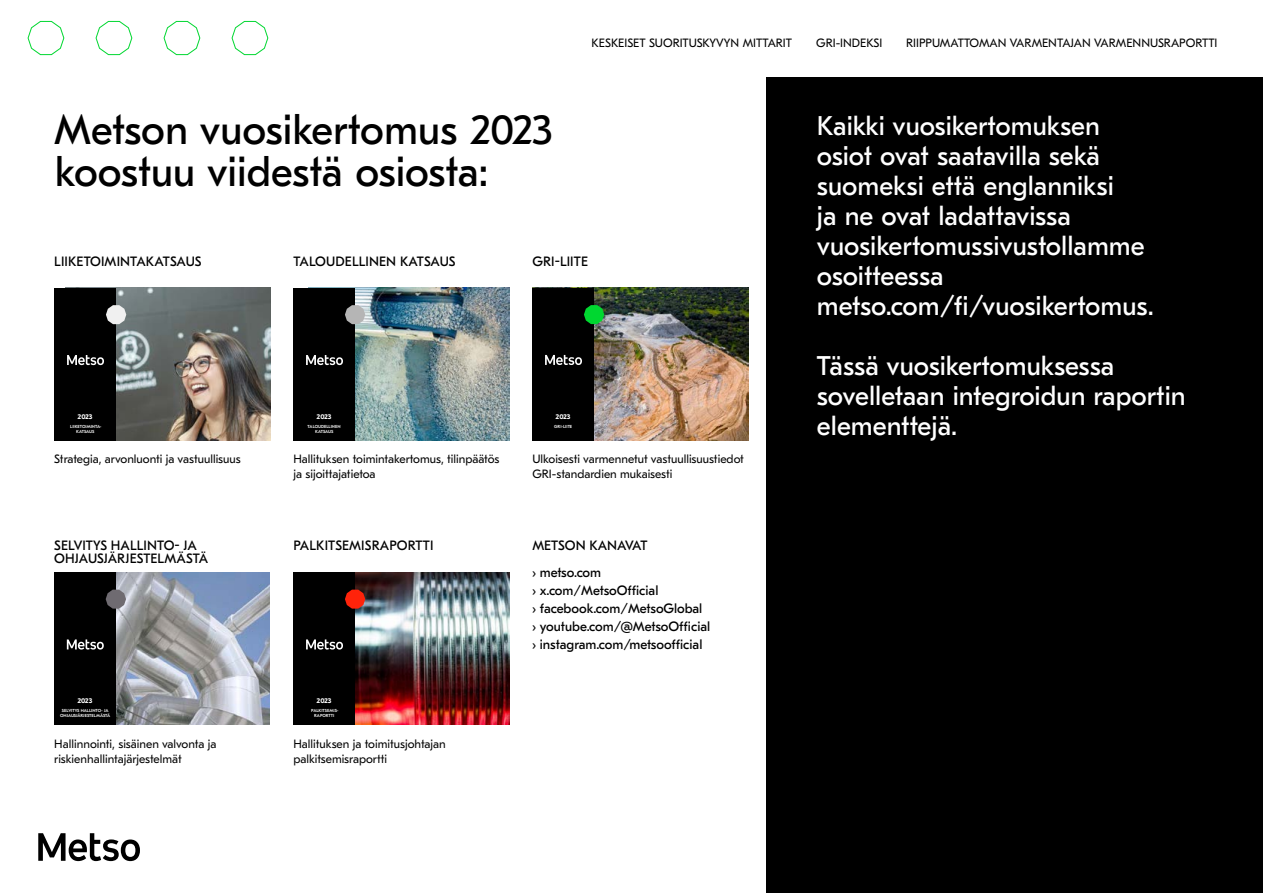
<style>
.page{position:relative;width:1263px;height:893px;background:#fff}
.page>*{position:absolute;margin:0;border:0;box-sizing:border-box;transform-origin:0 0}
.t1{font:42px/42px "GT Eesti Pro Text";color:#000}
.t2{font:27px/30px "GT Eesti Pro Text";color:#fff}
.t3{font:13.5px/18px "GT Eesti Pro Text";color:#000}
.t4{font:12px/15px "GT Eesti Pro Text";color:#000}
.t5{font:700 6.9px "GT Eesti Pro Text";letter-spacing:-.03em;color:#fff}
.t6{font:500 4.35px/5.2px "GT Eesti Pro Text";color:#fff;text-align:center}
.s1{font-style:inherit}
</style>
<div class="page">
<div style="left:766px;top:78px;width:497px;height:815px;background:#000"></div>
<img style="left:116px;top:288px;width:154px;height:152px">
<div style="left:54px;top:288px;width:62px;height:152px;background:#000"></div>
<svg style="left:106px;top:305px;width:20px;height:19px"></svg>
<svg style="left:67px;top:355px;width:37px;height:10px"></svg>
<img style="left:355px;top:288px;width:154px;height:152px">
<div style="left:293px;top:288px;width:62px;height:152px;background:#000"></div>
<svg style="left:345px;top:305px;width:20px;height:19px"></svg>
<svg style="left:306px;top:355px;width:37px;height:10px"></svg>
<img style="left:594px;top:288px;width:154px;height:152px">
<div style="left:532px;top:288px;width:62px;height:152px;background:#000"></div>
<svg style="left:584px;top:305px;width:20px;height:19px"></svg>
<svg style="left:545px;top:355px;width:37px;height:10px"></svg>
<img style="left:116px;top:572px;width:154px;height:153px">
<div style="left:54px;top:572px;width:62px;height:153px;background:#000"></div>
<svg style="left:106px;top:590px;width:20px;height:19px"></svg>
<svg style="left:67px;top:639px;width:37px;height:11px"></svg>
<img style="left:355px;top:572px;width:154px;height:153px">
<div style="left:293px;top:572px;width:62px;height:153px;background:#000"></div>
<svg style="left:345px;top:590px;width:20px;height:19px"></svg>
<svg style="left:306px;top:639px;width:37px;height:11px"></svg>
<svg style="left:27px;top:21px;width:242px;height:35px"></svg>
<svg style="left:38px;top:833px;width:102px;height:28px"></svg>
<p class="t4" style="left:592px;top:35px;width:202px">KESKEISET SUORITUSKYVYN MITTARIT</p>
<p class="t4" style="left:816px;top:35px;width:67px">GRI-INDEKSI</p>
<p class="t4" style="left:906px;top:35px;width:313px">RIIPPUMATTOMAN VARMENTAJAN VARMENNUSRAPORTTI</p>
<h1 class="t1" style="left:54px;top:110px;width:500px">Metson vuosikertomus 2023 koostuu viidestä osiosta:</h1>
<p class="t3" style="left:54px;top:253px;width:149px">LIIKETOIMINTAKATSAUS</p>
<p class="t3" style="left:293px;top:253px;width:163px">TALOUDELLINEN KATSAUS</p>
<p class="t3" style="left:532px;top:253px;width:57px">GRI-LIITE</p>
<p class="t5" style="left:78px;top:413px;width:16px">2023</p>
<p class="t6" style="left:70px;top:424px;width:33px">LIIKETOIMINTA-<br>KATSAUS</p>
<p class="t5" style="left:317px;top:413px;width:16px">2023</p>
<p class="t6" style="left:308px;top:424px;width:34px">TALOUDELLINEN<br>KATSAUS</p>
<p class="t5" style="left:556px;top:413px;width:16px">2023</p>
<p class="t6" style="left:554px;top:423px;width:19px">GRI-LIITE</p>
<p class="t4" style="left:54px;top:452px;width:188px">Strategia, arvonluonti ja vastuullisuus</p>
<p class="t4" style="left:293px;top:452px;width:207px">Hallituksen toimintakertomus, tilinpäätös ja sijoittajatietoa</p>
<p class="t4" style="left:532px;top:452px;width:213px">Ulkoisesti varmennetut vastuullisuustiedot<br>GRI-standardien mukaisesti</p>
<p class="t3" style="left:54px;top:540px;width:155px;line-height:12.9px">SELVITYS HALLINTO- JA<br>OHJAUSJÄRJESTELMÄSTÄ</p>
<p class="t5" style="left:77px;top:697px;width:16px">2023</p>
<p class="t6" style="left:60px;top:708px;width:52px">SELVITYS HALLINTO- JA<br>OHJAUSJÄRJESTELMÄSTÄ</p>
<p class="t3" style="left:293px;top:537px;width:141px">PALKITSEMISRAPORTTI</p>
<p class="t5" style="left:317px;top:697px;width:16px">2023</p>
<p class="t6" style="left:311px;top:708px;width:29px">PALKITSEMIS-<br>RAPORTTI</p>
<p class="t4" style="left:54px;top:736px;width:164px">Hallinnointi, sisäinen valvonta ja riskienhallintajärjestelmät</p>
<p class="t4" style="left:293px;top:736px;width:154px">Hallituksen ja toimitusjohtajan palkitsemisraportti</p>
<p class="t3" style="left:532px;top:532px;width:117px;line-height:27.3px">METSON KANAVAT <span class="s1">›</span> metso.com</p>
<p class="t3" style="left:532px;top:582px;width:179px"><span class="s1">›</span> x.com/MetsoOfficial<br><span class="s1">›</span> facebook.com/MetsoGlobal<br><span class="s1">›</span> youtube.com/@MetsoOfficial <span class="s1">›</span> instagram.com/metsoofficial</p>
<h2 class="t2" style="left:817px;top:111px;width:338px">Kaikki vuosikertomuksen osiot ovat saatavilla sekä suomeksi että englanniksi<br>ja ne ovat ladattavissa vuosikertomussivustollamme osoitteessa metso.com/fi/vuosikertomus.</h2>
<h2 class="t2" style="left:817px;top:351px;width:370px">Tässä vuosikertomuksessa sovelletaan integroidun raportin elementtejä.</h2>
</div>
